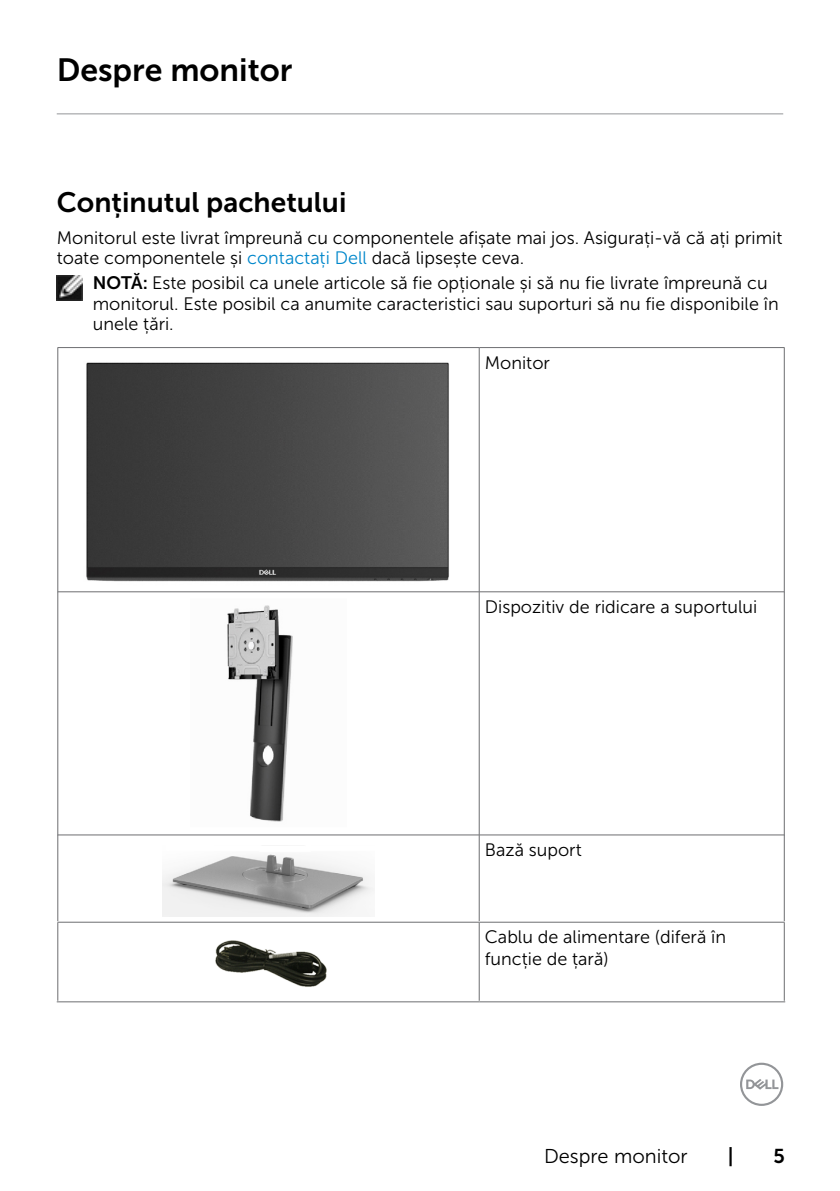
<style>
.page{position:relative;width:840px;height:1191px;background:#fff}
.page>*{position:absolute;margin:0;border:0;box-sizing:border-box;transform-origin:0 0}
.Head1{font:32px "Museo Sans For Dell 700";color:#000}
.Head2{font:28px "Museo Sans For Dell 700";color:#000}
.t1{font:20px "Museo Sans For Dell 300";color:#000}
.t2{font:20px "Museo Sans For Dell 700";color:#000}
.Note{font:18px/20px "Museo Sans For Dell 300";color:#000}
.Paragraph{font:18px/20px "Museo Sans For Dell 300";color:#000}
.Table_Paragraph{font:18px/21.6px "Museo Sans For Dell 300";color:#000}
.s1{color:#0087cb}
.s2{font-family:"Museo Sans For Dell 700"}
</style>
<div class="page">
<svg style="left:740px;top:1062px;width:42px;height:44px"></svg>
<hr style="left:57px;top:113px;width:725px;height:1px;background:#939598">
<img style="left:57px;top:275px;width:25px;height:26px">
<hr style="left:57px;top:348px;width:1px;height:244px;background:#6d6e71">
<hr style="left:57px;top:347px;width:422px;height:1px;background:#6d6e71">
<hr style="left:478px;top:348px;width:1px;height:243px;background:#6d6e71">
<hr style="left:783px;top:348px;width:1px;height:244px;background:#6d6e71">
<hr style="left:479px;top:347px;width:305px;height:1px;background:#6d6e71">
<hr style="left:783px;top:592px;width:1px;height:243px;background:#6d6e71">
<hr style="left:478px;top:591px;width:306px;height:1px;background:#6d6e71">
<hr style="left:57px;top:834px;width:422px;height:1px;background:#6d6e71">
<hr style="left:783px;top:835px;width:1px;height:86px;background:#6d6e71">
<hr style="left:478px;top:834px;width:306px;height:1px;background:#6d6e71">
<hr style="left:57px;top:922px;width:1px;height:78px;background:#6d6e71">
<hr style="left:57px;top:922px;width:422px;height:1px;background:#6d6e71">
<hr style="left:57px;top:591px;width:422px;height:1px;background:#6d6e71">
<hr style="left:57px;top:592px;width:1px;height:243px;background:#6d6e71">
<hr style="left:478px;top:592px;width:1px;height:242px;background:#6d6e71">
<hr style="left:57px;top:835px;width:1px;height:86px;background:#6d6e71">
<hr style="left:478px;top:835px;width:1px;height:86px;background:#6d6e71">
<hr style="left:478px;top:922px;width:1px;height:78px;background:#6d6e71">
<hr style="left:783px;top:922px;width:1px;height:78px;background:#6d6e71">
<hr style="left:479px;top:922px;width:305px;height:1px;background:#6d6e71">
<hr style="left:57px;top:1001px;width:422px;height:1px;background:#6d6e71">
<hr style="left:479px;top:1001px;width:305px;height:1px;background:#6d6e71">
<img style="left:86px;top:362px;width:363px;height:220px">
<img style="left:227px;top:605px;width:66px;height:217px">
<img style="left:162px;top:854px;width:212px;height:62px">
<img style="left:215px;top:940px;width:112px;height:47px">
<p class="Head1" style="left:57px;top:52px;width:237px">Despre monitor</p>
<p class="Head2" style="left:57px;top:187px;width:291px">Conținutul pachetului</p>
<p class="Paragraph" style="left:57px;top:228px;width:726px">Monitorul este livrat împreună cu componentele afișate mai jos. Asigurați-vă că ați primit toate componentele și <span class="s1">contactați Dell</span> dacă lipsește ceva.</p>
<p class="Note" style="left:93px;top:273px;width:687px"><span class="s2">NOTĂ:</span> Este posibil ca unele articole să fie opționale și să nu fie livrate împreună cu monitorul. Este posibil ca anumite caracteristici sau suporturi să nu fie disponibile în unele țări.</p>
<p class="Table_Paragraph" style="left:484px;top:352px;width:67px">Monitor</p>
<p class="Table_Paragraph" style="left:484px;top:596px;width:274px">Dispozitiv de ridicare a suportului</p>
<p class="Table_Paragraph" style="left:484px;top:839px;width:98px">Bază suport</p>
<p class="Table_Paragraph" style="left:484px;top:926px;width:243px">Cablu de alimentare (diferă în funcție de țară)</p>
<p class="t1" style="left:543px;top:1145px;width:145px">Despre monitor</p>
<p class="t2" style="left:727px;top:1144px;width:7px">|</p>
<p class="t2" style="left:773px;top:1144px;width:13px">5</p>
</div>
